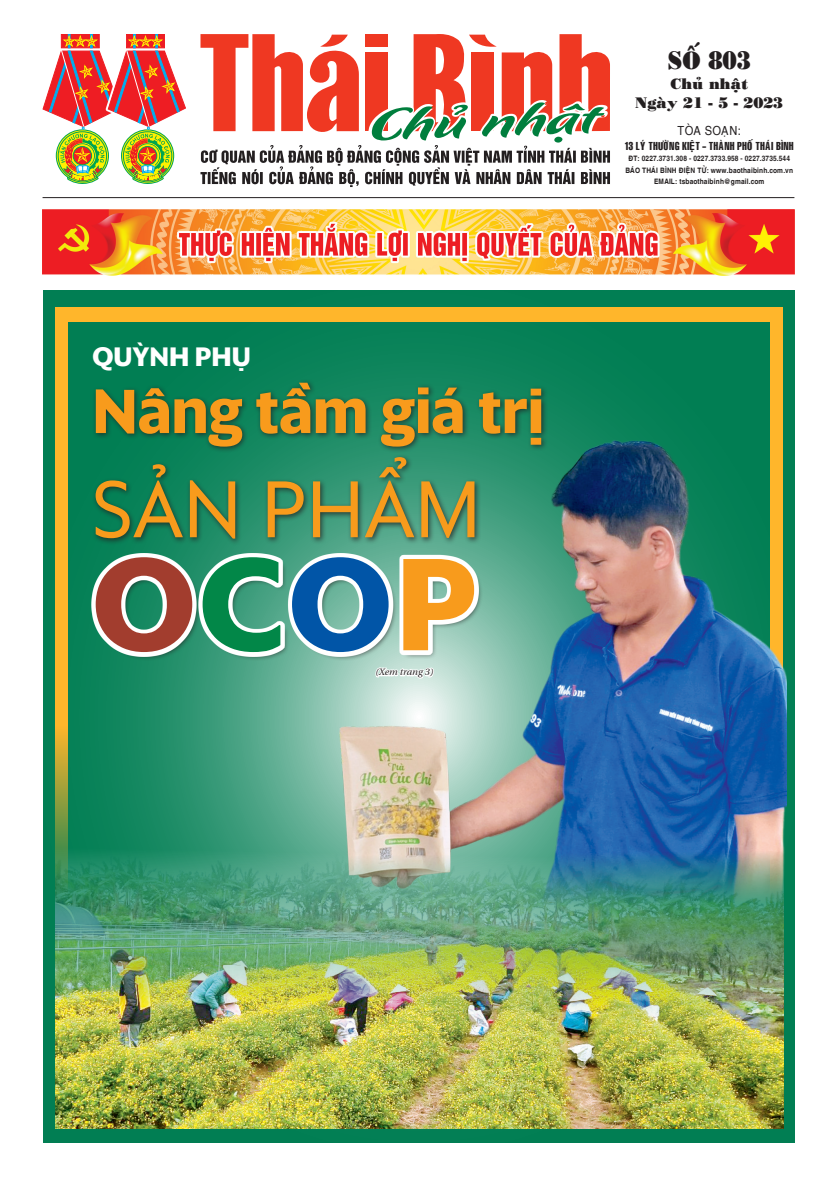
<style>
.page{position:relative;width:837px;height:1177px;background:#fff}
.page>*{position:absolute;margin:0;border:0;box-sizing:border-box;transform-origin:0 0}
.Body{font:700 129.3px "SVN Sanomat Sans";color:#a23d2e}
.Body-2{font:79.2px "SVN Sanomat Sans";letter-spacing:.005em;color:#f89b1c}
.Body-3{font:700 61.2px "SVN Sanomat Sans";color:#f89b1c}
.Body-4{font:700 26.4px "SVN Sanomat Sans";color:#fff}
.t1{font:25px "VNI Bodon Poster";color:#231f20;scale:.86 1}
.t2{font:15px "VNI Bodon Poster";color:#231f20}
.t3{font:12.5px "VNI Helve";color:#231f20;scale:.88 1}
.t4{font:11px "VNI Swiss Condense Bold";color:#231f20;scale:.88 1}
.Body-5{font:9.5px "BHD Utopia Italic long Italic";color:#231f20}
.t5{font:7.4px "VNI Helve Bold";color:#231f20;scale:.88 1}
.s1{color:#028748}
.s2{color:#0155a7}
.s3{color:#f89b1c}
</style>
<div class="page">
<div style="left:43px;top:290px;width:751px;height:852px;background:#017e53"></div>
<hr style="left:43px;top:197px;width:751px;height:1px;background:#231f20">
<svg style="left:365px;top:60px;width:397px;height:308px"></svg>
<svg style="left:200px;top:34px;width:409px;height:153px"></svg>
<svg style="left:43px;top:34px;width:143px;height:150px"></svg>
<img style="left:43px;top:209px;width:751px;height:67px">
<img style="left:55px;top:677px;width:258px;height:450px">
<div style="left:92px;top:379px;width:456px;height:166px;background:#231f20;opacity:.75"></div>
<div style="left:94px;top:556px;width:389px;height:105px;background:#231f20;opacity:.75"></div>
<svg style="left:91px;top:553px;width:222px;height:103px;background:#b2d7ca"></svg>
<svg style="left:55px;top:322px;width:13px;height:588px;background:#d7ad33"></svg>
<div style="left:770px;top:308px;width:12px;height:602px;background:#ffb62b"></div>
<div style="left:55px;top:308px;width:727px;height:14px;background:#ffb62b"></div>
<img style="left:313px;top:410px;width:473px;height:718px">
<p class="Body-4" style="left:92px;top:336px;width:160px">QUỲNH PHỤ</p>
<p class="Body-3" style="left:92px;top:363px;width:453px">Nâng tầm giá trị</p>
<p class="Body-2" style="left:92px;top:449px;width:390px">SẢN PHẨM</p>
<p class="Body" style="left:92px;top:503px;width:385px">O<span class="s1">C</span><span class="s2">O</span><span class="s3">P</span></p>
<p class="Body-5" style="left:375px;top:663px;width:59px">(Xem trang 3)</p>
<p class="t1" style="left:667px;top:40px;width:98px">SOÁ803</p>
<p class="t2" style="left:670px;top:71px;width:80px">Chuû nhaät</p>
<p class="t2" style="left:635px;top:91px;width:149px">Ngaøy 21 - 5 - 2023</p>
<p class="t3" style="left:677px;top:121px;width:74px">TOØA SOAÏN:</p>
<p class="t4" style="left:624px;top:137px;width:193px">13 LYÙ THÖÔØNG KIEÄT - THAØNH PHOÁ THAÙI BÌNH</p>
<p class="t5" style="left:628px;top:153px;width:185px">ÑT: 0227.3731.308 - 0227.3733.958 - 0227.3735.544</p>
<p class="t5" style="left:625px;top:164px;width:192px">BAÙO THAÙI BÌNH ÑIEÄN TÖÛ: www.baothaibinh.com.vn</p>
<p class="t5" style="left:653px;top:175px;width:127px">EMAIL: tsbaothaibinh@gmail.com</p>
</div>
